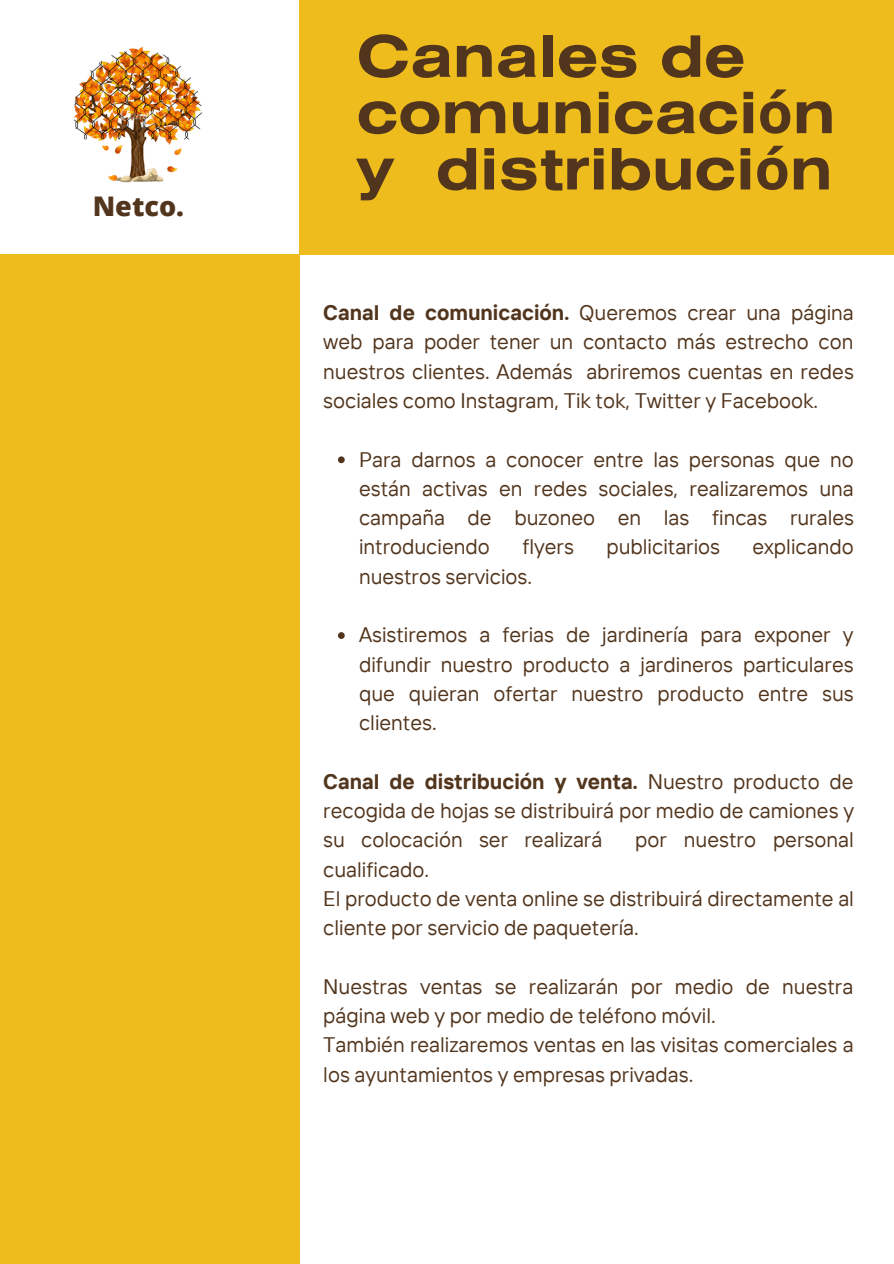
<style>
.page{position:relative;width:894px;height:1264px;background:#fff}
.page>*{position:absolute;margin:0;border:0;box-sizing:border-box;transform-origin:0 0}
.t1{font:700 57px/56.2px "Helios Ext";color:#52351d}
.t2{font:800 27px "Open Sans";color:#52351d}
.t3{font:21px/29.2px "TT Interphases";color:#52351d;text-align:justify}
.s1{font-family:"Noto Sans"}
.s2{font-weight:700}
</style>
<div class="page">
<div style="left:0;top:254px;width:299px;height:1009px;background:#eebc1d"></div>
<div style="left:299px;top:0;width:594px;height:254px;background:#eebc1d"></div>
<svg style="left:338px;top:456px;width:6px;height:7px"></svg>
<svg style="left:338px;top:632px;width:6px;height:7px"></svg>
<img style="left:74px;top:46px;width:129px;height:137px">
<p class="t2" style="left:93px;top:187px;width:93px">Netco.</p>
<h1 class="t1" style="left:356px;top:33px;width:480px">Canales de comunicaci<span class="s1">ó</span>n y distribuci<span class="s1">ó</span>n</h1>
<p class="t3" style="left:323px;top:297px;width:532px"><span class="s2">Canal de comunicación.</span> Queremos crear una página web para poder tener un contacto más estrecho con nuestros clientes. Además abriremos cuentas en redes sociales como Instagram, Tik tok, Twitter y Facebook.</p>
<p class="t3" style="left:359px;top:444px;width:496px">Para darnos a conocer entre las personas que no están activas en redes sociales, realizaremos una campaña de buzoneo en las fincas rurales introduciendo</p>
<p class="t3" style="left:522px;top:532px;width:53px">flyers</p>
<p class="t3" style="left:606px;top:532px;width:115px">publicitarios</p>
<p class="t3" style="left:752px;top:532px;width:103px">explicando</p>
<p class="t3" style="left:359px;top:561px;width:174px">nuestros servicios.</p>
<p class="t3" style="left:359px;top:619px;width:496px">Asistiremos a ferias de jardinería para exponer y difundir nuestro producto a jardineros particulares que quieran ofertar nuestro producto entre sus clientes.</p>
<p class="t3" style="left:323px;top:766px;width:532px"><span class="s2">Canal de distribución y venta.</span> Nuestro producto de recogida de hojas se distribuirá por medio de camiones y su colocación ser realizará</p>
<p class="t3" style="left:635px;top:824px;width:220px">por nuestro personal</p>
<p class="t3" style="left:323px;top:854px;width:532px;text-align:left">cualificado.<br>El producto de venta online se distribuirá directamente al cliente por servicio de paquetería.</p>
<p class="t3" style="left:323px;top:971px;width:531px;text-align:left">Nuestras ventas se realizarán por medio de nuestra página web y por medio de teléfono móvil.<br>También realizaremos ventas en las visitas comerciales a los ayuntamientos y empresas privadas.</p>
</div>
